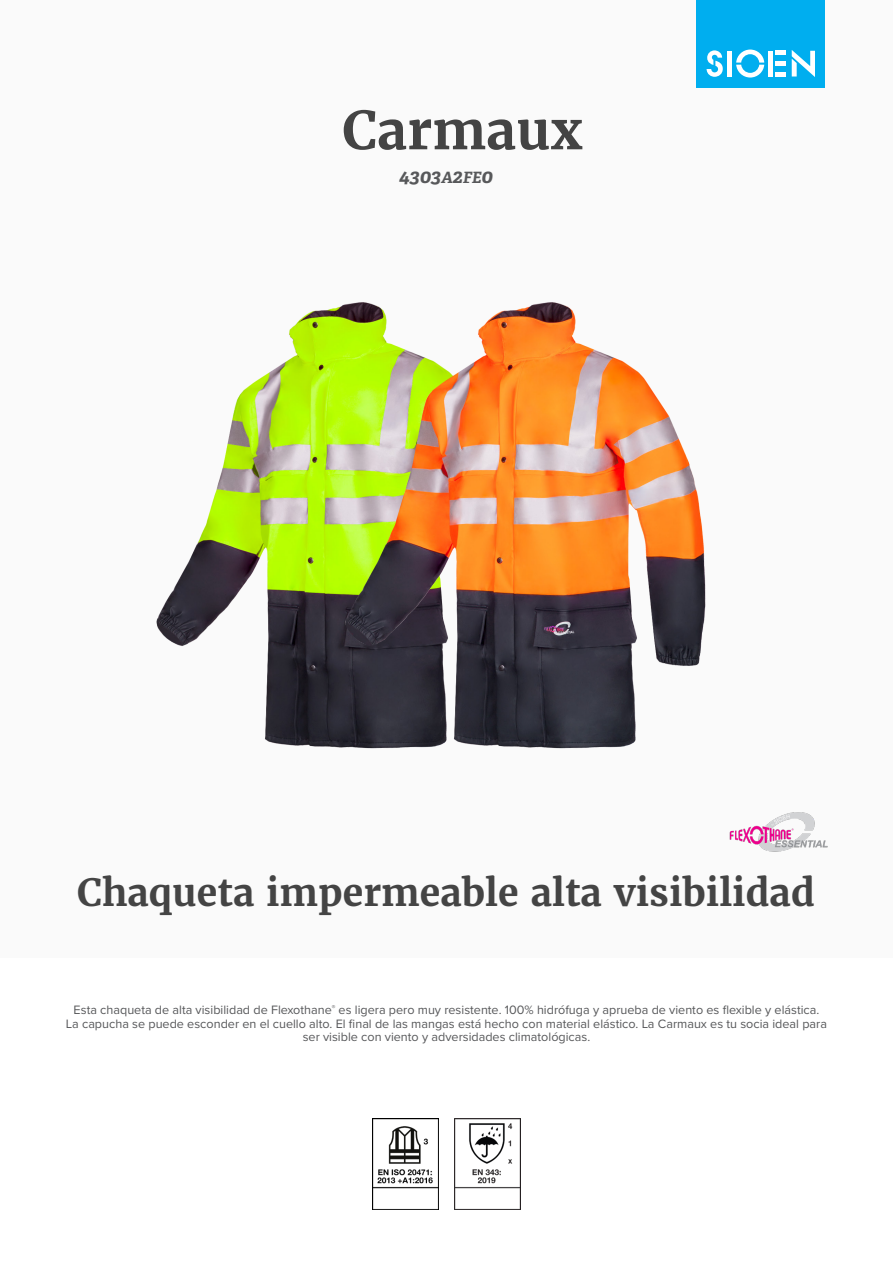
<style>
.page{position:relative;width:893px;height:1263px;background:#fff}
.page>*{position:absolute;margin:0;border:0;box-sizing:border-box;transform-origin:0 0}
.product_name{font:700 52.5px "Merriweather";color:#444}
.product_h2{font:700 37.5px "Merriweather";color:#444}
.product_ref{font:italic 700 19.5px "Adelle";color:#57585a}
.product_description{font:12.6px/13.6px "Proxima Nova";color:#57585a;text-align:center}
.s1{font-size:15.6px}
</style>
<div class="page">
<div style="left:0;top:0;width:893px;height:957px;background:#fafafa"></div>
<div style="left:697px;top:0;width:128px;height:88px;background:#00aeef"></div>
<svg style="left:707px;top:50px;width:16px;height:27px"></svg>
<svg style="left:736px;top:50px;width:28px;height:28px"></svg>
<div style="left:727px;top:51px;width:5px;height:26px;background:#fff"></div>
<div style="left:768px;top:51px;width:5px;height:26px;background:#fff"></div>
<div style="left:775px;top:72px;width:11px;height:5px;background:#fff"></div>
<div style="left:775px;top:61px;width:11px;height:5px;background:#fff"></div>
<hr style="left:775px;top:51px;width:11px;height:4px;background:#fff">
<svg style="left:792px;top:50px;width:23px;height:27px"></svg>
<img style="left:783px;top:812px;width:45px;height:39px">
<img style="left:372px;top:1118px;width:66px;height:92px">
<img style="left:454px;top:1118px;width:67px;height:92px">
<img style="left:156px;top:322px;width:142px;height:424px">
<img style="left:298px;top:302px;width:485px;height:550px">
<p class="product_name" style="left:342px;top:97px;width:242px">Carmaux</p>
<p class="product_ref" style="left:399px;top:164px;width:96px">4303<span class="s1">A</span>2<span class="s1">FE</span>0</p>
<p class="product_h2" style="left:77px;top:868px;width:739px">Chaqueta impermeable alta visibilidad</p>
<p class="product_description" style="left:66px;top:1002px;width:762px">Esta chaqueta de alta visibilidad de Flexothane<sup>®</sup> es ligera pero muy resistente. 100% hidrófuga y aprueba de viento es flexible y elástica.<br>La capucha se puede esconder en el cuello alto. El final de las mangas está hecho con material elástico. La Carmaux es tu socia ideal para ser visible con viento y adversidades climatológicas.</p>
</div>
